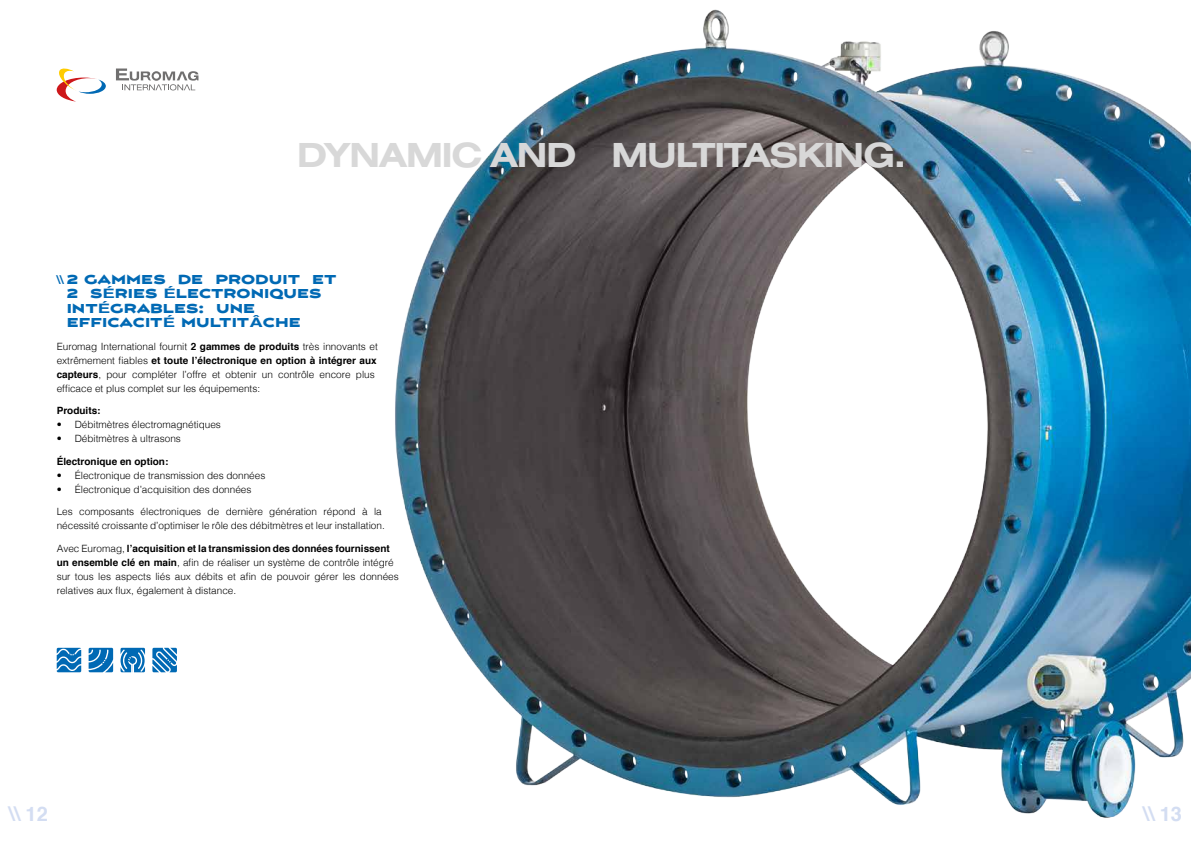
<style>
.page{position:relative;width:1191px;height:842px;background:#fff}
.page>*{position:absolute;margin:0;border:0;box-sizing:border-box;transform-origin:0 0}
.t1{font:700 36px "Nimbus San Ext";letter-spacing:-.05em;color:#d8d8d8}
.t2{font:700 20px "Helvetica";color:#d3ddf2}
.t3{font:12px/14.4px "Vortice Concept";color:#0069b4}
.t4{font:300 10px/14px "Helvetica";color:#000}
.t5{font:700 10px "Helvetica";color:#000}
.s1{font-family:"Helvetica";font-weight:700}
.s2{font-family:"Helvetica";font-weight:700;font-size:13px}
.s3{font-weight:700}
</style>
<div class="page">
<img style="left:395px;top:9px;width:796px;height:809px">
<svg style="left:57px;top:68px;width:49px;height:34px"></svg>
<svg style="left:116px;top:69px;width:82px;height:21px"></svg>
<svg style="left:57px;top:648px;width:24px;height:24px"></svg>
<svg style="left:89px;top:648px;width:24px;height:24px"></svg>
<svg style="left:120px;top:648px;width:25px;height:24px"></svg>
<svg style="left:152px;top:648px;width:25px;height:24px"></svg>
<h1 class="t1" style="left:297px;top:135px;width:610px">DYNAMIC AND MULTITASKING.</h1>
<p class="t3" style="left:67px;top:273px;width:271px;text-indent:-10px"><span class="s1">\\</span> 2 GAMMES DE PRODUIT ET<br>2 S<span class="s2">É</span>RIES <span class="s2">É</span>LECTRONIQUES<br>INT<span class="s2">É</span>GRABLES: UNE<br>EFFICACIT<span class="s2">É</span> MULTIT<span class="s2">Â</span>CHE</p>
<p class="t4" style="left:57px;top:338px;width:323px">Euromag International fournit <span class="s3">2 gammes de produits</span> très innovants et extrêmement fiables <span class="s3">et toute l’électronique en option à intégrer aux capteurs</span>, pour compléter l’offre et obtenir un contrôle encore plus efficace et plus complet sur les équipements:</p>
<p class="t5" style="left:57px;top:403px;width:45px">Produits:</p>
<p class="t4" style="left:57px;top:417px;width:166px">• Débitmètres électromagnétiques</p>
<p class="t4" style="left:57px;top:431px;width:126px">• Débitmètres à ultrasons</p>
<p class="t5" style="left:57px;top:453px;width:113px">Électronique en option:</p>
<p class="t4" style="left:57px;top:467px;width:210px">• Électronique de transmission des données</p>
<p class="t4" style="left:57px;top:481px;width:196px">• Électronique d’acquisition des données</p>
<p class="t4" style="left:57px;top:504px;width:330px">Les composants électroniques de dernière génération répond à la nécessité croissante d’optimiser le rôle des débitmètres et leur installation.</p>
<p class="t4" style="left:57px;top:540px;width:343px">Avec Euromag, <span class="s3">l’acquisition et la transmission des données fournissent un ensemble clé en main</span>, afin de réaliser un système de contrôle intégré sur tous les aspects liés aux débits et afin de pouvoir gérer les données relatives aux flux, également à distance.</p>
<h2 class="t2" style="left:9px;top:798px;width:40px">\\ 12</h2>
<h2 class="t2" style="left:1143px;top:798px;width:40px">\\ 13</h2>
</div>
